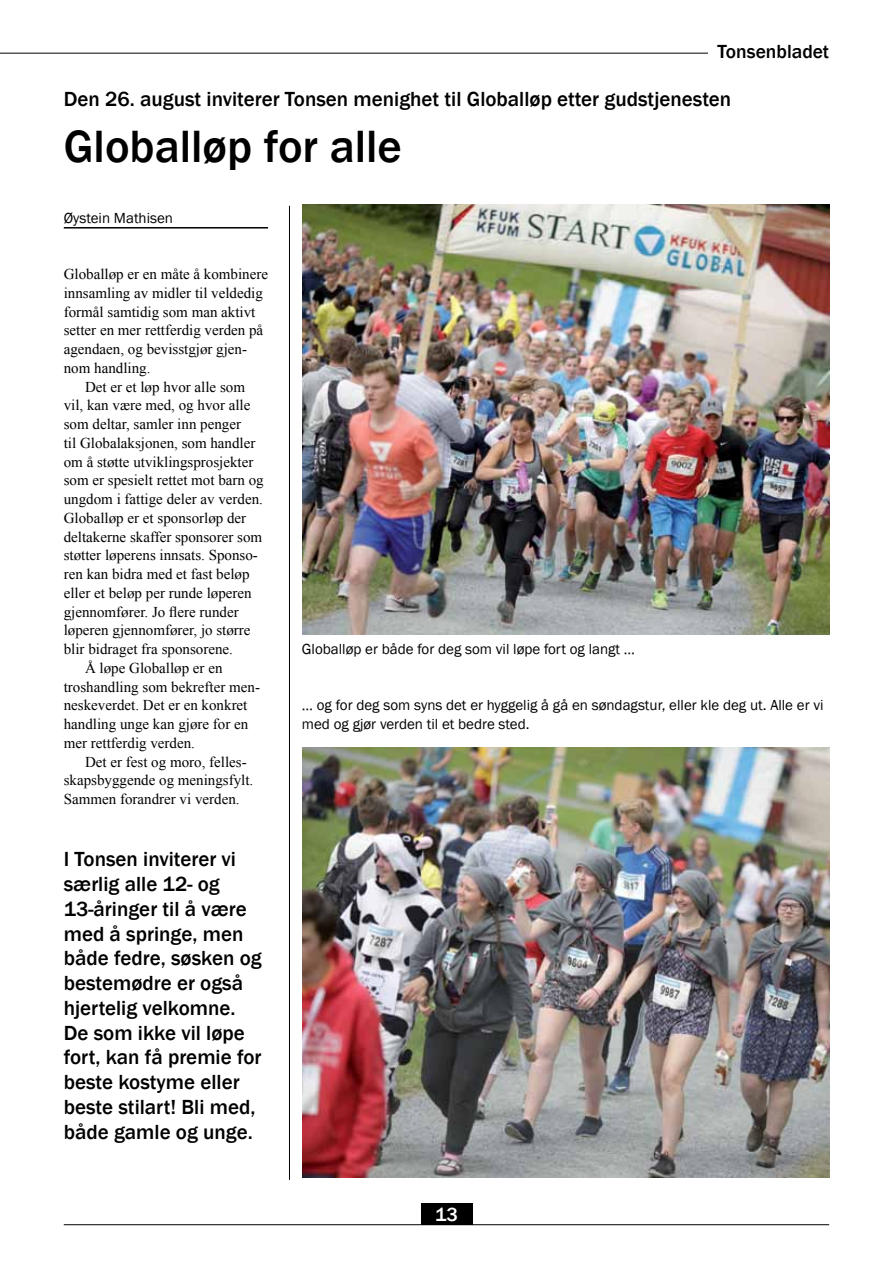
<style>
.page{position:relative;width:893px;height:1263px;background:#fff}
.page>*{position:absolute;margin:0;border:0;box-sizing:border-box;transform-origin:0 0}
.t1{font:500 46.5px "Franklin Gothic";color:#000}
.t2{font:500 21px/24.8px "Franklin Gothic";color:#000}
.t3{font:500 19.5px "Franklin Gothic";color:#000}
.t4{font:500 19.5px "Franklin Gothic";color:#fff}
.t5{font:15px "Times New Roman";color:#000}
.t6{font:15px/18.8px "Franklin Gothic";color:#000}
</style>
<div class="page">
<hr style="left:289px;top:206px;width:1px;height:974px;background:#000">
<img style="left:302px;top:204px;width:527px;height:431px">
<hr style="left:64px;top:227px;width:204px;height:2px;background:#000">
<img style="left:302px;top:747px;width:527px;height:431px">
<hr style="left:0;top:53px;width:708px;height:1px;background:#000">
<hr style="left:64px;top:1224px;width:765px;height:1px;background:#000">
<div style="left:421px;top:1203px;width:51px;height:22px;background:#000"></div>
<h3 class="t3" style="left:718px;top:40px;width:113px">Tonsenbladet</h3>
<h2 class="t2" style="left:64px;top:87px;width:669px">Den 26. august inviterer Tonsen menighet til Globalløp etter gudstjenesten</h2>
<h1 class="t1" style="left:64px;top:117px;width:340px">Globalløp for alle</h1>
<p class="t6" style="left:64px;top:209px;width:111px">Øystein Mathisen</p>
<p class="t5" style="left:64px;top:264px;width:206px">Globalløp er en måte å kombinere</p>
<p class="t5" style="left:64px;top:283px;width:201px">innsamling av midler til veldedig</p>
<p class="t5" style="left:64px;top:301px;width:193px">formål samtidig som man aktivt</p>
<p class="t5" style="left:64px;top:320px;width:201px">setter en mer rettferdig verden på</p>
<p class="t5" style="left:64px;top:339px;width:185px">agendaen, og bevisstgjør gjen-</p>
<p class="t5" style="left:64px;top:358px;width:88px">nom handling.</p>
<p class="t5" style="left:85px;top:376px;width:161px">Det er et løp hvor alle som</p>
<p class="t5" style="left:64px;top:395px;width:188px">vil, kan være med, og hvor alle</p>
<p class="t5" style="left:64px;top:414px;width:179px">som deltar, samler inn penger</p>
<p class="t5" style="left:64px;top:433px;width:193px">til Globalaksjonen, som handler</p>
<p class="t5" style="left:64px;top:451px;width:191px">om å støtte utviklingsprosjekter</p>
<p class="t5" style="left:64px;top:470px;width:201px">som er spesielt rettet mot barn og</p>
<p class="t5" style="left:64px;top:489px;width:201px">ungdom i fattige deler av verden.</p>
<p class="t5" style="left:64px;top:508px;width:184px">Globalløp er et sponsorløp der</p>
<p class="t5" style="left:64px;top:526px;width:200px">deltakerne skaffer sponsorer som</p>
<p class="t5" style="left:64px;top:545px;width:196px">støtter løperens innsats. Sponso-</p>
<p class="t5" style="left:64px;top:564px;width:187px">ren kan bidra med et fast beløp</p>
<p class="t5" style="left:64px;top:583px;width:189px">eller et beløp per runde løperen</p>
<p class="t5" style="left:64px;top:601px;width:176px">gjennomfører. Jo flere runder</p>
<p class="t5" style="left:64px;top:620px;width:188px">løperen gjennomfører, jo større</p>
<p class="t5" style="left:64px;top:639px;width:171px">blir bidraget fra sponsorene.</p>
<p class="t5" style="left:85px;top:658px;width:139px">Å løpe Globalløp er en</p>
<p class="t5" style="left:64px;top:676px;width:198px">troshandling som bekrefter men-</p>
<p class="t5" style="left:64px;top:695px;width:185px">neskeverdet. Det er en konkret</p>
<p class="t5" style="left:64px;top:714px;width:186px">handling unge kan gjøre for en</p>
<p class="t5" style="left:64px;top:733px;width:133px">mer rettferdig verden.</p>
<p class="t5" style="left:85px;top:751px;width:163px">Det er fest og moro, felles-</p>
<p class="t5" style="left:64px;top:770px;width:191px">skapsbyggende og meningsfylt.</p>
<p class="t5" style="left:64px;top:789px;width:177px">Sammen forandrer vi verden.</p>
<p class="t2" style="left:64px;top:847px;width:199px">I Tonsen inviterer vi særlig alle 12- og<br>13-åringer til å være med å springe, men både fedre, søsken og bestemødre er også hjertelig velkomne.<br>De som ikke vil løpe fort, kan få premie for beste kostyme eller beste stilart! Bli med, både gamle og unge.</p>
<p class="t6" style="left:302px;top:640px;width:335px">Globalløp er både for deg som vil løpe fort og langt …</p>
<p class="t6" style="left:302px;top:696px;width:523px">… og for deg som syns det er hyggelig å gå en søndagstur, eller kle deg ut. Alle er vi med og gjør verden til et bedre sted.</p>
<h3 class="t4" style="left:435px;top:1202px;width:24px">13</h3>
</div>
